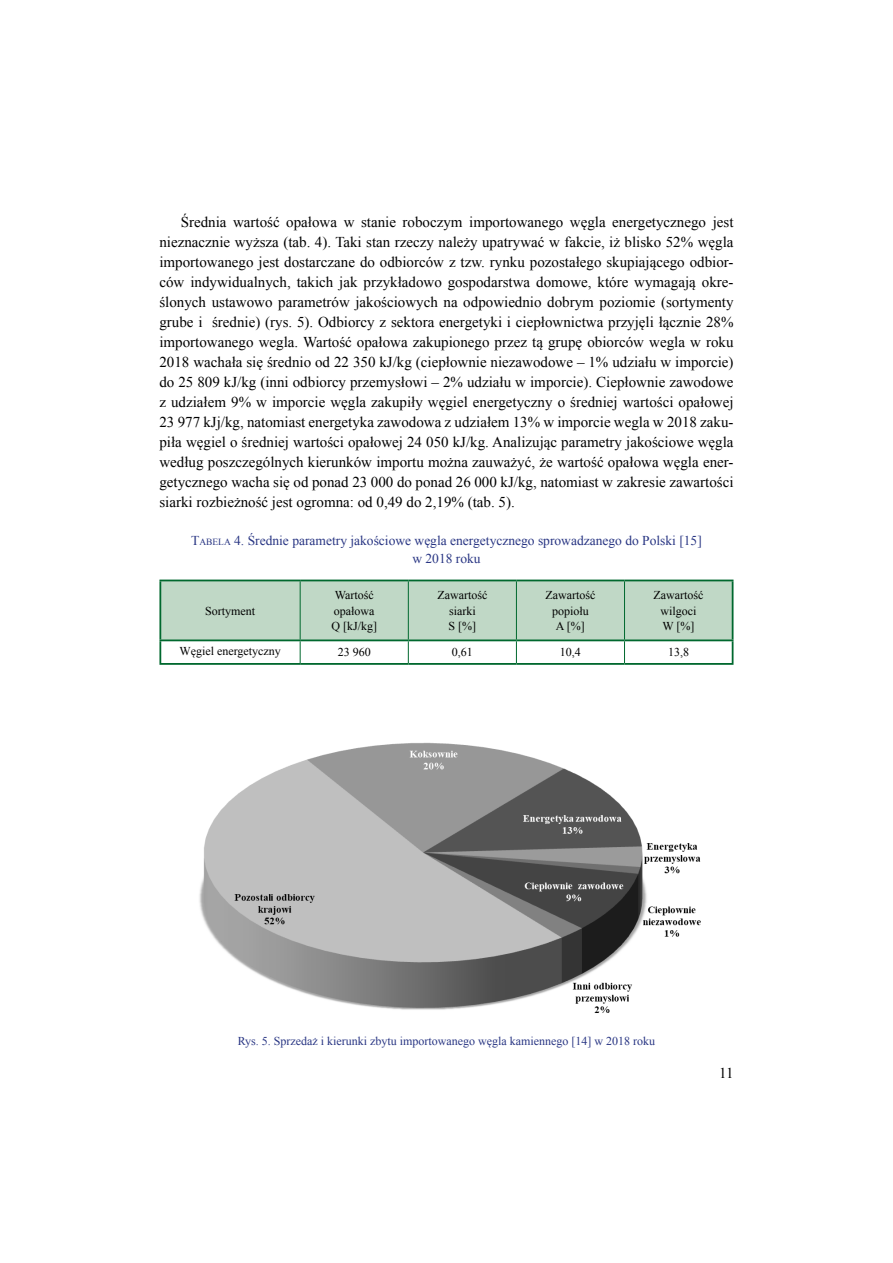
<style>
.page{position:relative;width:893px;height:1263px;background:#fff}
.page>*{position:absolute;margin:0;border:0;box-sizing:border-box;transform-origin:0 0}
.t1{font:15px/20px "Times New Roman";color:#000;text-align:justify}
.t2{font:13.5px/18px "Times New Roman";color:#283583;text-align:center}
.t3{font:12px/15.8px "Times New Roman";color:#000;text-align:center}
.t4{font:12px "Times New Roman";color:#283583}
.s1{font-style:inherit}
.s2{font-size:9.45px}
</style>
<div class="page">
<hr style="left:159px;top:580px;width:141px;height:1px;background:#00682e">
<hr style="left:159px;top:581px;width:2px;height:58px;background:#00682e">
<hr style="left:159px;top:641px;width:2px;height:22px;background:#00682e">
<hr style="left:159px;top:663px;width:141px;height:2px;background:#00682e">
<hr style="left:300px;top:663px;width:108px;height:2px;background:#00682e">
<hr style="left:408px;top:663px;width:108px;height:2px;background:#00682e">
<hr style="left:516px;top:663px;width:108px;height:2px;background:#00682e">
<hr style="left:624px;top:663px;width:109px;height:2px;background:#00682e">
<svg style="left:160px;top:580px;width:573px;height:83px"></svg>
<hr style="left:159px;top:639px;width:141px;height:2px;background:#00682e">
<hr style="left:300px;top:639px;width:108px;height:2px;background:#00682e">
<hr style="left:408px;top:639px;width:108px;height:2px;background:#00682e">
<hr style="left:516px;top:639px;width:108px;height:2px;background:#00682e">
<hr style="left:624px;top:639px;width:109px;height:2px;background:#00682e">
<img style="left:199px;top:742px;width:501px;height:271px">
<p class="t1" style="left:159px;top:212px;width:576px;text-indent:21px">Średnia wartość opałowa w stanie roboczym importowanego węgla energetycznego jest nieznacznie wyższa (tab. 4). Taki stan rzeczy należy upatrywać w fakcie, iż blisko 52% węgla importowanego jest dostarczane do odbiorców z tzw. rynku pozostałego skupiającego odbior&shy;ców indywidualnych, takich jak przykładowo gospodarstwa domowe, które wymagają okre&shy;ślonych ustawowo parametrów jakościowych na odpowiednio dobrym poziomie (sortymenty grube i średnie) (rys. 5). Odbiorcy z sektora energetyki i ciepłownictwa przyjęli łącznie 28% importowanego wegla. Wartość opałowa zakupionego przez tą grupę obiorców wegla w roku 2018 wachała się średnio od 22 350 kJ/kg (ciepłownie niezawodowe – 1% udziału w imporcie) do 25 809 kJ/kg (inni odbiorcy przemysłowi – 2% udziału w imporcie). Ciepłownie zawodowe z udziałem 9% w imporcie węgla zakupiły węgiel energetyczny o średniej wartości opałowej 23 977 kJj/kg, natomiast energetyka zawodowa z udziałem 13% w imporcie wegla w 2018 zaku&shy;piła węgiel o średniej wartości opałowej 24 050 kJ/kg. Analizując parametry jakościowe węgla według poszczególnych kierunków importu można zauważyć, że wartość opałowa węgla ener&shy;getycznego wacha się od ponad 23 000 do ponad 26 000 kJ/kg, natomiast w zakresie zawartości siarki rozbieżność jest ogromna: od 0,49 do 2,19% (tab. 5).</p>
<p class="t2" style="left:191px;top:531px;width:512px"><span class="s1">T</span><span class="s2">ABELA</span> 4. Średnie parametry jakościowe węgla energetycznego sprowadzanego do Polski [15] w 2018 roku</p>
<p class="t3" style="left:205px;top:602px;width:52px">Sortyment</p>
<p class="t3" style="left:331px;top:587px;width:47px;text-align:left">Wartość opałowa<br>Q [kJ/kg]</p>
<p class="t3" style="left:437px;top:587px;width:51px">Zawartość siarki<br>S [%]</p>
<p class="t3" style="left:545px;top:587px;width:51px">Zawartość popiołu<br>A [%]</p>
<p class="t3" style="left:654px;top:587px;width:51px">Zawartość wilgoci<br>W [%]</p>
<p class="t3" style="left:180px;top:643px;width:103px">Węgiel energetyczny</p>
<p class="t3" style="left:338px;top:644px;width:34px">23 960</p>
<p class="t3" style="left:452px;top:644px;width:22px">0,61</p>
<p class="t3" style="left:560px;top:644px;width:22px">10,4</p>
<p class="t3" style="left:668px;top:644px;width:22px">13,8</p>
<p class="t4" style="left:238px;top:1033px;width:419px">Rys. 5. Sprzedaż i kierunki zbytu importowanego węgla kamiennego [14] w 2018 roku</p>
<p class="t1" style="left:719px;top:1062px;width:16px">11</p>
</div>
